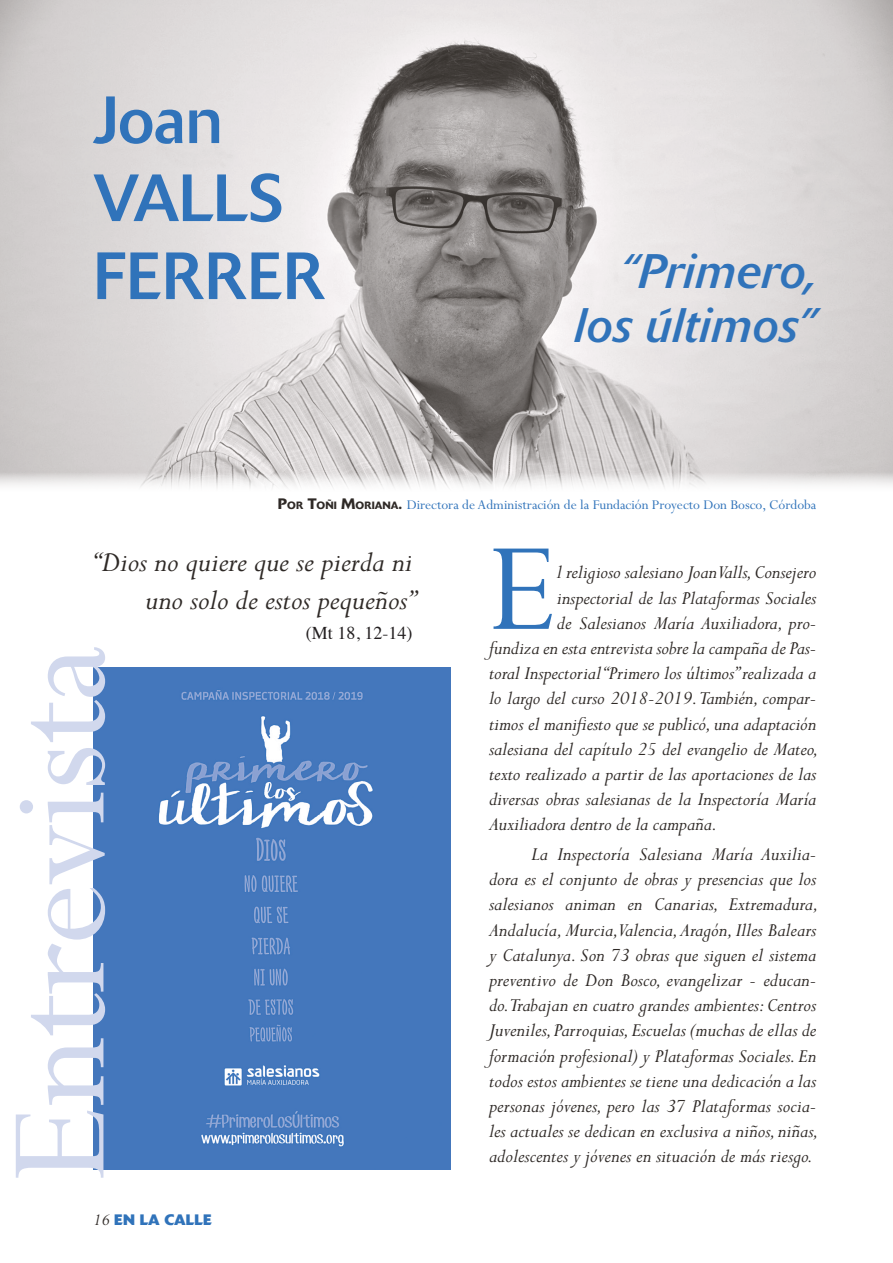
<style>
.page{position:relative;width:893px;height:1263px;background:#fff}
.page>*{position:absolute;margin:0;border:0;box-sizing:border-box;transform-origin:0 0}
.t1{font:153px "Perpetua";letter-spacing:-.01em;color:#d1d8ed}
.t2{font:140.1px "Perpetua";color:#3073ba;scale:.95 1}
.t3{font:66px/78px "Delta";color:#3073ba}
.t4{font:italic 48px/54px "Delta";color:#3073ba;text-align:right}
.t5{font:italic 31.5px/37.8px "Perpetua";color:#2e2926;text-align:right}
.t6{font:italic 21px/25.2px "Perpetua";letter-spacing:-.005em;color:#2e2926;text-align:justify}
.t7{font:18px "Times";color:#231f20}
.t8{font:15px "Perpetua";color:#3073ba}
.t9{font:700 15px "Delta";color:#3073ba}
.s1{font-family:"Delta";font-weight:500;color:#2e2926}
.s2{font-family:"Delta";font-weight:500;font-size:10.5px;color:#2e2926}
.s3{font-family:"Perpetua";font-weight:400;font-style:italic;font-size:18px;color:#2e2926}
</style>
<div class="page">
<img style="left:0;top:0;width:893px;height:488px">
<img style="left:94px;top:667px;width:357px;height:502px">
<p class="t3" style="left:94px;top:81px;width:233px">Joan<br>VALLS<br>FERRER</p>
<p class="t4" style="left:574px;top:244px;width:243px">“Primero, los últimos”</p>
<p class="t8" style="left:278px;top:497px;width:540px"><span class="s1">P</span><span class="s2">OR</span> <span class="s1">T</span><span class="s2">OÑI</span> <span class="s1">M</span><span class="s2">ORIANA</span><span class="s1">.</span> Directora de Administración de la Fundación Proyecto Don Bosco, Córdoba</p>
<p class="t2" style="left:489px;top:516px;width:73px">E</p>
<p class="t5" style="left:94px;top:544px;width:324px">“Dios no quiere que se pierda ni uno solo de estos pequeños”</p>
<p class="t7" style="left:306px;top:616px;width:108px">(Mt 18, 12-14)</p>
<p class="t6" style="left:557px;top:560px;width:261px">l religioso salesiano Joan Valls, Consejero</p>
<p class="t6" style="left:557px;top:586px;width:261px">inspectorial de las Plataformas Sociales</p>
<p class="t6" style="left:557px;top:611px;width:261px">de Salesianos María Auxiliadora, pro-</p>
<p class="t6" style="left:489px;top:636px;width:329px">fundiza en esta entrevista sobre la campaña de Pas-</p>
<p class="t6" style="left:489px;top:661px;width:329px">toral Inspectorial “Primero los últimos” realizada a</p>
<p class="t6" style="left:489px;top:686px;width:329px">lo largo del curso 2018-2019.También, compar-</p>
<p class="t6" style="left:489px;top:712px;width:329px">timos el manifiesto que se publicó, una adaptación</p>
<p class="t6" style="left:489px;top:737px;width:331px">salesiana del capítulo 25 del evangelio de Mateo,</p>
<p class="t6" style="left:489px;top:762px;width:329px">texto realizado a partir de las aportaciones de las</p>
<p class="t6" style="left:489px;top:787px;width:329px">diversas obras salesianas de la Inspectoría María</p>
<p class="t6" style="left:489px;top:812px;width:230px">Auxiliadora dentro de la campaña.</p>
<p class="t6" style="left:489px;top:842px;width:331px;text-indent:43px">La Inspectoría Salesiana María Auxilia&shy;dora es el conjunto de obras y presencias que los salesianos animan en Canarias, Extremadura, Andalucía, Murcia,Valencia, Aragón, Illes Balears y Catalunya. Son 73 obras que siguen el sistema preventivo de Don Bosco, evangelizar - educan&shy;do.Trabajan en cuatro grandes ambientes: Centros Juveniles, Parroquias, Escuelas (muchas de ellas de formación profesional) y Plataformas Sociales. En todos estos ambientes se tiene una dedicación a las personas jóvenes, pero las 37 Plataformas socia&shy;les actuales se dedican en exclusiva a niños, niñas, adolescentes y jóvenes en situación de más riesgo.</p>
<p class="t1" style="left:-20px;top:1183px;width:539px;rotate:-90deg">Entrevista</p>
<p class="t9" style="left:94px;top:1210px;width:120px"><span class="s3">16</span> EN LA CALLE</p>
</div>
